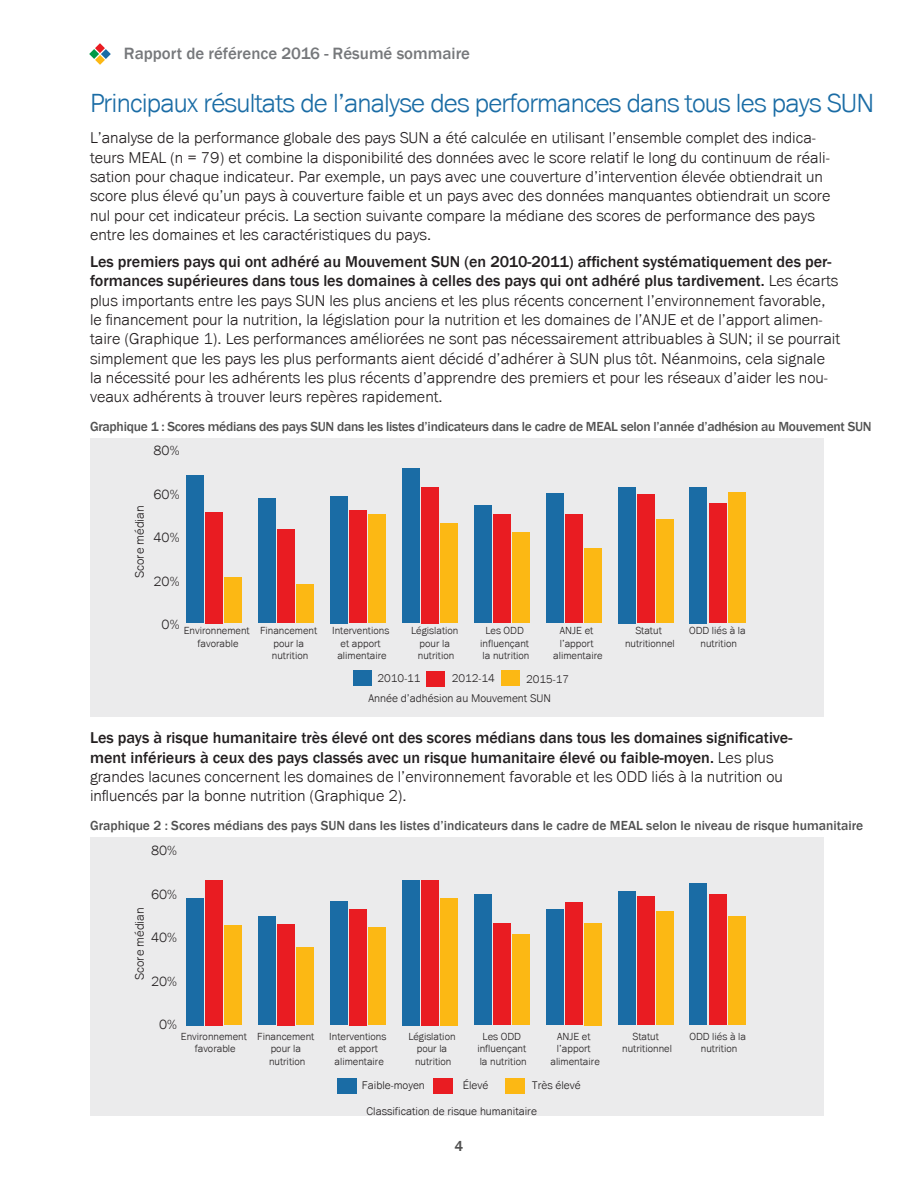
<style>
.page{position:relative;width:918px;height:1188px;background:#fff}
.page>*{position:absolute;margin:0;border:0;box-sizing:border-box;transform-origin:0 0}
.Heading_2{font:300 27px "Franklin Gothic URW";letter-spacing:-.03em;color:#1a6ca5}
.t1{font:500 16.8px "Franklin Gothic";color:#76787b}
.t2{font:300 16.2px/19.4px "Franklin Gothic URW";color:#231f20}
.t3{font:500 16.2px/19.4px "Franklin Gothic";color:#231f20}
.t4{font:500 15px "Franklin Gothic";color:#515151}
.t5{font:300 13.8px "Franklin Gothic URW";color:#231f20}
.t6{font:500 13.5px "Franklin Gothic";letter-spacing:-.02em;color:#515151}
.t7{font:500 13.5px "Franklin Gothic";color:#515151}
.t8{font:300 12.75px "Franklin Gothic URW";color:#231f20}
.t9{font:300 11.4px/19.6px "Franklin Gothic URW";color:#231f20}
.t10{font:300 10.65px/12.8px "Franklin Gothic URW";color:#231f20;text-align:center}
.s1{font-family:"Franklin Gothic";font-weight:500}
.s2{font-family:"Franklin Gothic URW";font-weight:300}
</style>
<div class="page">
<svg style="left:89px;top:43px;width:22px;height:22px"></svg>
<div style="left:90px;top:438px;width:734px;height:278px;background:#ebebec"></div>
<div style="left:502px;top:671px;width:18px;height:15px;background:#fcb814"></div>
<div style="left:224px;top:578px;width:18px;height:45px;background:#fcb814"></div>
<div style="left:296px;top:584px;width:18px;height:39px;background:#fcb814"></div>
<div style="left:368px;top:514px;width:18px;height:109px;background:#fcb814"></div>
<div style="left:440px;top:523px;width:18px;height:100px;background:#fcb814"></div>
<div style="left:512px;top:532px;width:18px;height:91px;background:#fcb814"></div>
<div style="left:584px;top:548px;width:18px;height:75px;background:#fcb814"></div>
<div style="left:656px;top:519px;width:18px;height:104px;background:#fcb814"></div>
<div style="left:728px;top:492px;width:18px;height:131px;background:#fcb814"></div>
<div style="left:427px;top:671px;width:18px;height:15px;background:#e91c22"></div>
<div style="left:205px;top:512px;width:17px;height:111px;background:#e91c22"></div>
<div style="left:277px;top:530px;width:17px;height:93px;background:#e91c22"></div>
<div style="left:349px;top:511px;width:17px;height:112px;background:#e91c22"></div>
<div style="left:421px;top:487px;width:17px;height:136px;background:#e91c22"></div>
<div style="left:493px;top:514px;width:17px;height:109px;background:#e91c22"></div>
<div style="left:565px;top:514px;width:17px;height:109px;background:#e91c22"></div>
<div style="left:637px;top:494px;width:17px;height:129px;background:#e91c22"></div>
<div style="left:709px;top:503px;width:17px;height:120px;background:#e91c22"></div>
<div style="left:353px;top:670px;width:19px;height:16px;background:#1a6ca5"></div>
<div style="left:186px;top:476px;width:17px;height:147px;background:#1a6ca5"></div>
<div style="left:258px;top:499px;width:17px;height:124px;background:#1a6ca5"></div>
<div style="left:330px;top:496px;width:17px;height:127px;background:#1a6ca5"></div>
<div style="left:402px;top:469px;width:17px;height:154px;background:#1a6ca5"></div>
<div style="left:474px;top:505px;width:17px;height:118px;background:#1a6ca5"></div>
<div style="left:546px;top:494px;width:17px;height:129px;background:#1a6ca5"></div>
<div style="left:618px;top:487px;width:17px;height:136px;background:#1a6ca5"></div>
<div style="left:690px;top:487px;width:17px;height:136px;background:#1a6ca5"></div>
<div style="left:90px;top:837px;width:734px;height:279px;background:#ebebec"></div>
<div style="left:505px;top:1078px;width:19px;height:16px;background:#fcb814"></div>
<div style="left:224px;top:925px;width:18px;height:100px;background:#fcb814"></div>
<div style="left:296px;top:947px;width:18px;height:78px;background:#fcb814"></div>
<div style="left:368px;top:927px;width:18px;height:98px;background:#fcb814"></div>
<div style="left:440px;top:898px;width:18px;height:127px;background:#fcb814"></div>
<div style="left:512px;top:934px;width:18px;height:91px;background:#fcb814"></div>
<div style="left:584px;top:923px;width:18px;height:102px;background:#fcb814"></div>
<div style="left:656px;top:911px;width:18px;height:114px;background:#fcb814"></div>
<div style="left:728px;top:916px;width:18px;height:109px;background:#fcb814"></div>
<div style="left:434px;top:1078px;width:19px;height:16px;background:#e91c22"></div>
<div style="left:205px;top:880px;width:17px;height:145px;background:#e91c22"></div>
<div style="left:277px;top:924px;width:17px;height:101px;background:#e91c22"></div>
<div style="left:349px;top:909px;width:17px;height:116px;background:#e91c22"></div>
<div style="left:421px;top:880px;width:17px;height:145px;background:#e91c22"></div>
<div style="left:493px;top:923px;width:17px;height:102px;background:#e91c22"></div>
<div style="left:565px;top:903px;width:17px;height:122px;background:#e91c22"></div>
<div style="left:637px;top:896px;width:17px;height:129px;background:#e91c22"></div>
<div style="left:709px;top:894px;width:17px;height:131px;background:#e91c22"></div>
<div style="left:338px;top:1078px;width:19px;height:15px;background:#1a6ca5"></div>
<div style="left:186px;top:898px;width:17px;height:127px;background:#1a6ca5"></div>
<div style="left:258px;top:916px;width:17px;height:109px;background:#1a6ca5"></div>
<div style="left:330px;top:902px;width:17px;height:123px;background:#1a6ca5"></div>
<div style="left:402px;top:880px;width:17px;height:145px;background:#1a6ca5"></div>
<div style="left:474px;top:894px;width:17px;height:131px;background:#1a6ca5"></div>
<div style="left:546px;top:909px;width:17px;height:116px;background:#1a6ca5"></div>
<div style="left:618px;top:891px;width:17px;height:134px;background:#1a6ca5"></div>
<div style="left:690px;top:884px;width:17px;height:141px;background:#1a6ca5"></div>
<p class="t1" style="left:124px;top:43px;width:348px">Rapport de référence 2016 - Résumé sommaire</p>
<p class="Heading_2" style="left:90px;top:86px;width:786px">Principaux résultats de l’analyse des performances dans tous les pays SUN</p>
<p class="t2" style="left:90px;top:128px;width:742px">L’analyse de la performance globale des pays SUN a été calculée en utilisant l’ensemble complet des indica&shy;teurs MEAL (n = 79) et combine la disponibilité des données avec le score relatif le long du continuum de réali&shy;sation pour chaque indicateur. Par exemple, un pays avec une couverture d’intervention élevée obtiendrait un score plus élevé qu’un pays à couverture faible et un pays avec des données manquantes obtiendrait un score nul pour cet indicateur précis. La section suivante compare la médiane des scores de performance des pays entre les domaines et les caractéristiques du pays.</p>
<p class="t2" style="left:90px;top:251px;width:752px"><span class="s1">Les premiers pays qui ont adhéré au Mouvement SUN (en 2010-2011) affichent systématiquement des per&shy;formances supérieures dans tous les domaines à celles des pays qui ont adhéré plus tardivement.</span> Les écarts plus importants entre les pays SUN les plus anciens et les plus récents concernent l’environnement favorable, le financement pour la nutrition, la législation pour la nutrition et les domaines de l’ANJE et de l’apport alimen&shy;taire (Graphique 1). Les performances améliorées ne sont pas nécessairement attribuables à SUN; il se pourrait simplement que les pays les plus performants aient décidé d’adhérer à SUN plus tôt. Néanmoins, cela signale la nécessité pour les adhérents les plus récents d’apprendre des premiers et pour les réseaux d’aider les nou&shy;veaux adhérents à trouver leurs repères rapidement.</p>
<p class="t6" style="left:90px;top:418px;width:783px">Graphique 1 : Scores médians des pays SUN dans les listes d’indicateurs dans le cadre de MEAL selon l’année d’adhésion au Mouvement SUN</p>
<p class="t5" style="left:154px;top:442px;width:27px">80%</p>
<p class="t8" style="left:132px;top:578px;width:74px;rotate:-90deg">Score médian</p>
<p class="t5" style="left:154px;top:485px;width:27px">60%</p>
<p class="t5" style="left:154px;top:529px;width:27px">40%</p>
<p class="t5" style="left:154px;top:572px;width:27px">20%</p>
<p class="t5" style="left:162px;top:616px;width:19px">0%</p>
<p class="t10" style="left:184px;top:624px;width:68px">Environnement favorable</p>
<p class="t10" style="left:260px;top:624px;width:59px">Financement pour la nutrition</p>
<p class="t10" style="left:332px;top:624px;width:59px">Interventions et apport alimentaire</p>
<p class="t10" style="left:411px;top:624px;width:49px">Législation pour la nutrition</p>
<p class="t10" style="left:480px;top:624px;width:51px">Les ODD influençant la nutrition</p>
<p class="t10" style="left:553px;top:624px;width:51px">ANJE et l’apport alimentaire</p>
<p class="t9" style="left:378px;top:668px;width:45px">2010-11</p>
<p class="t9" style="left:452px;top:668px;width:45px">2012-14</p>
<p class="t9" style="left:368px;top:669px;width:202px;text-indent:158px">2015-17<br>Année d’adhésion au Mouvement SUN</p>
<p class="t10" style="left:480px;top:696px;width:50px">influençant</p>
<p class="t10" style="left:420px;top:696px;width:32px">pour la</p>
<p class="t10" style="left:625px;top:624px;width:51px">Statut nutritionnel</p>
<p class="t10" style="left:689px;top:624px;width:58px">ODD liés à la nutrition</p>
<p class="t3" style="left:90px;top:728px;width:704px">Les pays à risque humanitaire très élevé ont des scores médians dans tous les domaines significative&shy;ment inférieurs à ceux des pays classés avec un risque humanitaire élevé ou faible-moyen. <span class="s2">Les plus grandes lacunes concernent les domaines de l’environnement favorable et les ODD liés à la nutrition ou influencés par la bonne nutrition (Graphique 2).</span></p>
<p class="t7" style="left:90px;top:817px;width:775px">Graphique 2 : Scores médians des pays SUN dans les listes d’indicateurs dans le cadre de MEAL selon le niveau de risque humanitaire</p>
<p class="t9" style="left:378px;top:728px;width:45px">2010-11</p>
<p class="t9" style="left:452px;top:728px;width:45px">2012-14</p>
<p class="t9" style="left:368px;top:728px;width:202px;text-indent:158px">2015-17<br>Année d’adhésion au Mouvement SUN</p>
<p class="t5" style="left:151px;top:782px;width:27px">80%</p>
<p class="t5" style="left:151px;top:826px;width:27px">60%</p>
<p class="t5" style="left:151px;top:842px;width:27px">80%</p>
<p class="t5" style="left:151px;top:885px;width:27px">60%</p>
<p class="t8" style="left:132px;top:980px;width:74px;rotate:-90deg">Score médian</p>
<p class="t5" style="left:151px;top:929px;width:27px">40%</p>
<p class="t5" style="left:151px;top:972px;width:27px">20%</p>
<p class="t5" style="left:159px;top:1016px;width:19px">0%</p>
<p class="t10" style="left:181px;top:1029px;width:68px">Environnement favorable</p>
<p class="t10" style="left:257px;top:1029px;width:59px">Financement pour la nutrition</p>
<p class="t10" style="left:329px;top:1029px;width:59px">Interventions et apport alimentaire</p>
<p class="t10" style="left:408px;top:1029px;width:49px">Législation pour la nutrition</p>
<p class="t10" style="left:477px;top:1029px;width:51px">Les ODD influençant la nutrition</p>
<p class="t10" style="left:550px;top:1029px;width:51px">ANJE et l’apport alimentaire</p>
<p class="t9" style="left:362px;top:1075px;width:64px">Faible-moyen</p>
<p class="t9" style="left:463px;top:1076px;width:27px">Élevé</p>
<p class="t9" style="left:532px;top:1075px;width:50px">Très élevé</p>
<p class="t9" style="left:367px;top:1102px;width:172px">Classification de risque humanitaire</p>
<p class="t4" style="left:455px;top:1136px;width:10px">4</p>
<p class="t10" style="left:622px;top:1029px;width:51px">Statut nutritionnel</p>
<p class="t10" style="left:689px;top:1029px;width:58px">ODD liés à la nutrition</p>
</div>
